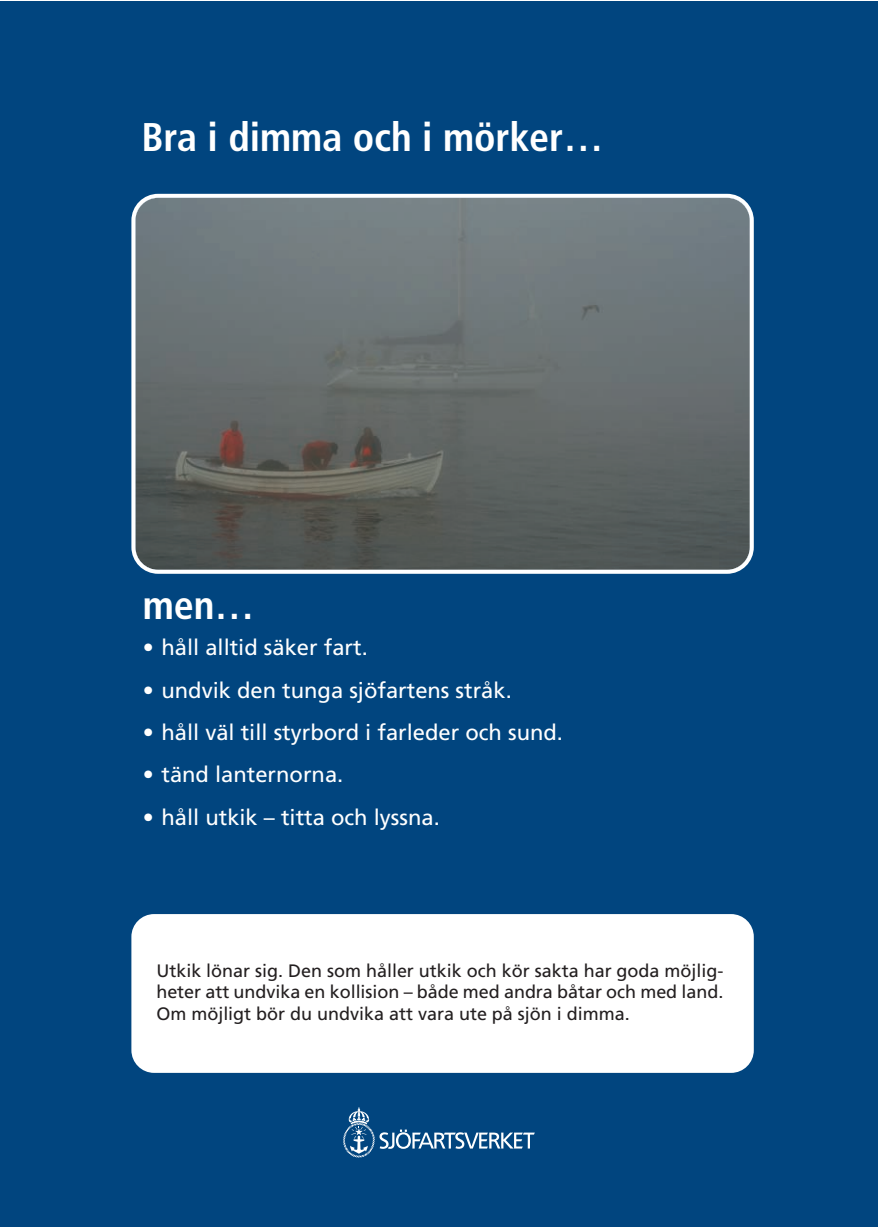
<style>
.page{position:relative;width:878px;height:1227px;background:#fff}
.page>*{position:absolute;margin:0;border:0;box-sizing:border-box;transform-origin:0 0}
.t1{font:700 condensed 40px "Frutiger";color:#fff}
.t2{font:22px "Frutiger";color:#fff}
.t3{font:18px/21.6px "Frutiger";color:#231f20;text-align:justify}
</style>
<div class="page">
<div style="left:0;top:1px;width:18px;height:1225px;background:#01457f"></div>
<div style="left:18px;top:1px;width:859px;height:1225px;background:#01457f"></div>
<div style="left:131px;top:914px;width:623px;height:158px;background:#fff;border-radius:23px"></div>
<svg style="left:131px;top:194px;width:623px;height:380px;background:#6a7071"></svg>
<svg style="left:343px;top:1107px;width:192px;height:50px"></svg>
<h1 class="t1" style="left:141px;top:121px;width:463px">Bra i dimma och i mörker…</h1>
<h1 class="t1" style="left:143px;top:589px;width:113px">men…</h1>
<p class="t2" style="left:143px;top:638px;width:227px">• håll alltid säker fart.</p>
<p class="t2" style="left:143px;top:681px;width:371px">• undvik den tunga sjöfartens stråk.</p>
<p class="t2" style="left:143px;top:723px;width:422px">• håll väl till styrbord i farleder och sund.</p>
<p class="t2" style="left:143px;top:766px;width:202px">• tänd lanternorna.</p>
<p class="t2" style="left:143px;top:808px;width:299px">• håll utkik – titta och lyssna.</p>
<p class="t3" style="left:156px;top:961px;width:569px">Utkik lönar sig. Den som håller utkik och kör sakta har goda möjlig&shy;heter att undvika en kollision – både med andra båtar och med land.<br>Om möjligt bör du undvika att vara ute på sjön i dimma.</p>
</div>
